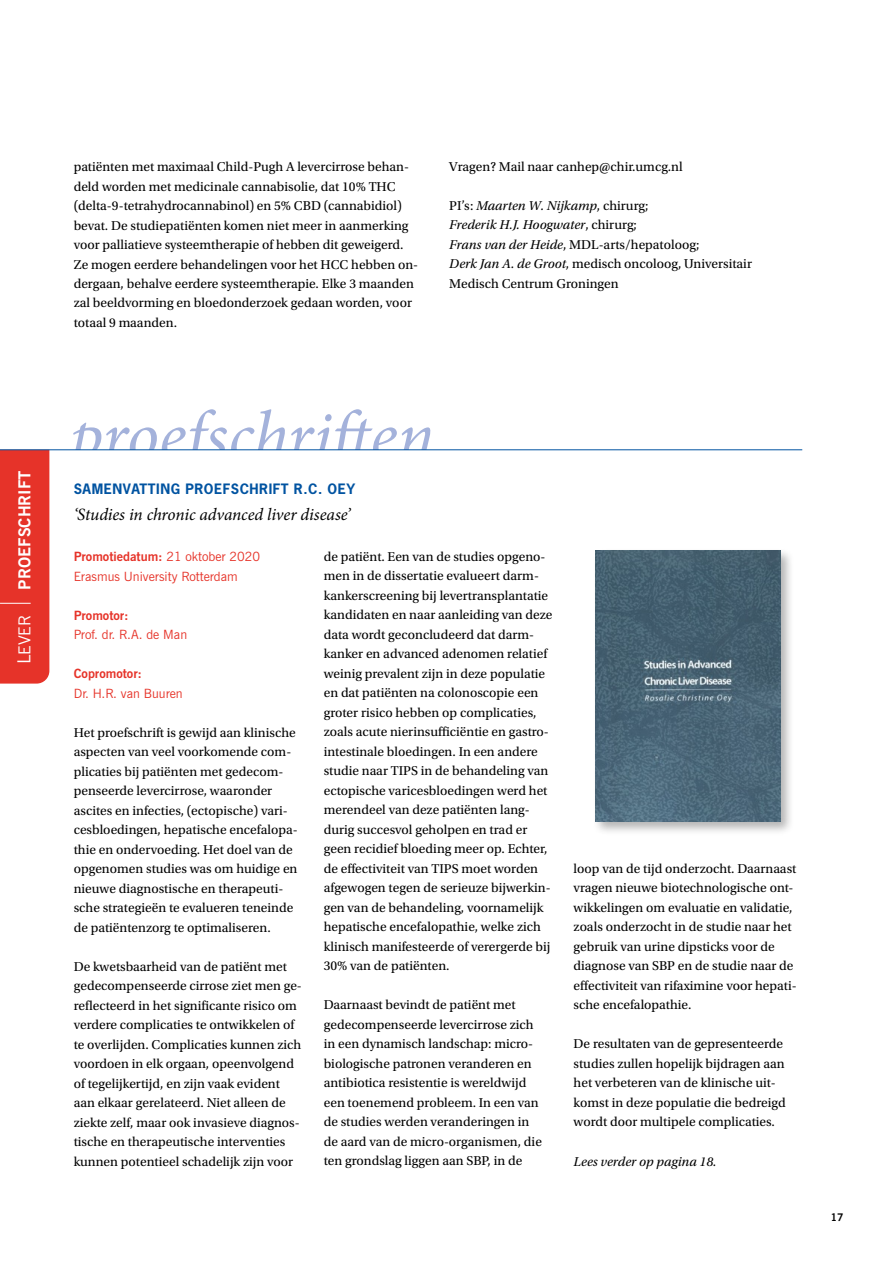
<style>
.page{position:relative;width:893px;height:1263px;background:#fff}
.page>*{position:absolute;margin:0;border:0;box-sizing:border-box;transform-origin:0 0}
.t1{font:italic 69px "Minion Pro";letter-spacing:-.005em;color:#a4b2db}
.t2{font:italic 17.25px "Minion Pro";letter-spacing:-.01em;color:#000}
.t3{font:700 16.5px "News Gothic BT";letter-spacing:.005em;color:#fff}
.t4{font:16.5px "News Gothic BT";color:#fff}
.t5{font:13.5px/19.5px "Utopia Std";color:#000}
.t6{font:700 13.5px "News Gothic";letter-spacing:.04em;color:#0053a1}
.t7{font:italic 13.5px "Utopia Std";color:#000}
.t8{font:12.75px/19.5px "News Gothic BT";color:#e63329}
.t9{font:700 12.75px "News Gothic BT";color:#e63329}
.t10{font:700 10.5px "News Gothic BT";color:#000}
.s1{font-size:18px}
.s2{font-style:italic}
.s3{font-weight:700}
</style>
<div class="page">
<div style="left:0;top:450px;width:49px;height:234px;background:#e63329"></div>
<hr style="left:0;top:603px;width:31px;height:1px;background:#fff">
<hr style="left:0;top:449px;width:802px;height:1px;background:#0053a1">
<div style="left:592px;top:548px;width:202px;height:288px;background:#000;opacity:.3"></div>
<img style="left:595px;top:551px;width:185px;height:270px">
<p class="t3" style="left:15px;top:590px;width:121px;rotate:-90deg">PROEFSCHRIFT</p>
<p class="t4" style="left:15px;top:664px;width:50px;rotate:-90deg"><span class="s1">L</span>EVER</p>
<p class="t5" style="left:74px;top:157px;width:346px">patiënten met maximaal Child-Pugh A levercirrose behan&shy;deld worden met medicinale cannabisolie, dat 10% THC (delta-9-tetrahydrocannabinol) en 5% CBD (cannabidiol) bevat. De studiepatiënten komen niet meer in aanmerking voor palliatieve systeemtherapie of hebben dit geweigerd.<br>Ze mogen eerdere behandelingen voor het HCC hebben on&shy;dergaan, behalve eerdere systeemtherapie. Elke 3 maanden zal beeldvorming en bloedonderzoek gedaan worden, voor totaal 9 maanden.</p>
<p class="t5" style="left:449px;top:157px;width:235px">Vragen? Mail naar canhep@chir.umcg.nl</p>
<p class="t5" style="left:449px;top:196px;width:304px">PI’s: <span class="s2">Maarten W. Nijkamp</span>, chirurg;<br><span class="s2">Frederik H.J. Hoogwater</span>, chirurg;<br><span class="s2">Frans van der Heide</span>, MDL-arts/hepatoloog;<br><span class="s2">Derk Jan A. de Groot</span>, medisch oncoloog, Universitair Medisch Centrum Groningen</p>
<h1 class="t1" style="left:70px;top:389px;width:366px">proefschriften</h1>
<p class="t6" style="left:74px;top:480px;width:283px">SAMENVATTING PROEFSCHRIFT R.C. OEY</p>
<p class="t2" style="left:74px;top:503px;width:278px">‘Studies in chronic advanced liver disease’</p>
<p class="t8" style="left:74px;top:547px;width:188px"><span class="s3">Promotiedatum:</span> 21 oktober 2020<br>Erasmus University Rotterdam</p>
<p class="t9" style="left:74px;top:607px;width:56px">Promotor:</p>
<p class="t8" style="left:74px;top:625px;width:115px">Prof. dr. R.A. de Man</p>
<p class="t9" style="left:74px;top:666px;width:70px">Copromotor:</p>
<p class="t8" style="left:74px;top:683px;width:111px">Dr. H.R. van Buuren</p>
<p class="t5" style="left:74px;top:723px;width:226px">Het proefschrift is gewijd aan klinische aspecten van veel voorkomende com&shy;plicaties bij patiënten met gedecom&shy;penseerde levercirrose, waaronder ascites en infecties, (ectopische) vari&shy;cesbloedingen, hepatische encefalopa&shy;thie en ondervoeding. Het doel van de opgenomen studies was om huidige en nieuwe diagnostische en therapeuti&shy;sche strategieën te evalueren teneinde de patiëntenzorg te optimaliseren.</p>
<p class="t5" style="left:74px;top:957px;width:230px">De kwetsbaarheid van de patiënt met gedecompenseerde cirrose ziet men ge&shy;reflecteerd in het significante risico om verdere complicaties te ontwikkelen of te overlijden. Complicaties kunnen zich voordoen in elk orgaan, opeenvolgend of tegelijkertijd, en zijn vaak evident aan elkaar gerelateerd. Niet alleen de ziekte zelf, maar ook invasieve diagnos&shy;tische en therapeutische interventies kunnen potentieel schadelijk zijn voor</p>
<p class="t5" style="left:324px;top:547px;width:230px">de patiënt. Een van de studies opgeno&shy;men in de dissertatie evalueert darm&shy;kankerscreening bij levertransplantatie kandidaten en naar aanleiding van deze data wordt geconcludeerd dat darm&shy;kanker en advanced adenomen relatief weinig prevalent zijn in deze populatie en dat patiënten na colonoscopie een groter risico hebben op complicaties, zoals acute nierinsufficiëntie en gastro&shy;intestinale bloedingen. In een andere studie naar TIPS in de behandeling van ectopische varicesbloedingen werd het merendeel van deze patiënten lang&shy;durig succesvol geholpen en trad er geen recidief bloeding meer op. Echter, de effectiviteit van TIPS moet worden afgewogen tegen de serieuze bijwerkin&shy;gen van de behandeling, voornamelijk hepatische encefalopathie, welke zich klinisch manifesteerde of verergerde bij 30% van de patiënten.</p>
<p class="t5" style="left:324px;top:995px;width:220px">Daarnaast bevindt de patiënt met gedecompenseerde levercirrose zich in een dynamisch landschap: micro&shy;biologische patronen veranderen en antibiotica resistentie is wereldwijd een toenemend probleem. In een van de studies werden veranderingen in de aard van de micro-organismen, die ten grondslag liggen aan SBP, in de</p>
<p class="t5" style="left:574px;top:859px;width:225px">loop van de tijd onderzocht. Daarnaast vragen nieuwe biotechnologische ont&shy;wikkelingen om evaluatie en validatie, zoals onderzocht in de studie naar het gebruik van urine dipsticks voor de diagnose van SBP en de studie naar de effectiviteit van rifaximine voor hepati&shy;sche encefalopathie.</p>
<p class="t5" style="left:574px;top:1034px;width:214px">De resultaten van de gepresenteerde studies zullen hopelijk bijdragen aan het verbeteren van de klinische uit&shy;komst in deze populatie die bedreigd wordt door multipele complicaties.</p>
<p class="t7" style="left:574px;top:1154px;width:144px">Lees verder op pagina 18.</p>
<p class="t10" style="left:831px;top:1211px;width:14px">17</p>
</div>
